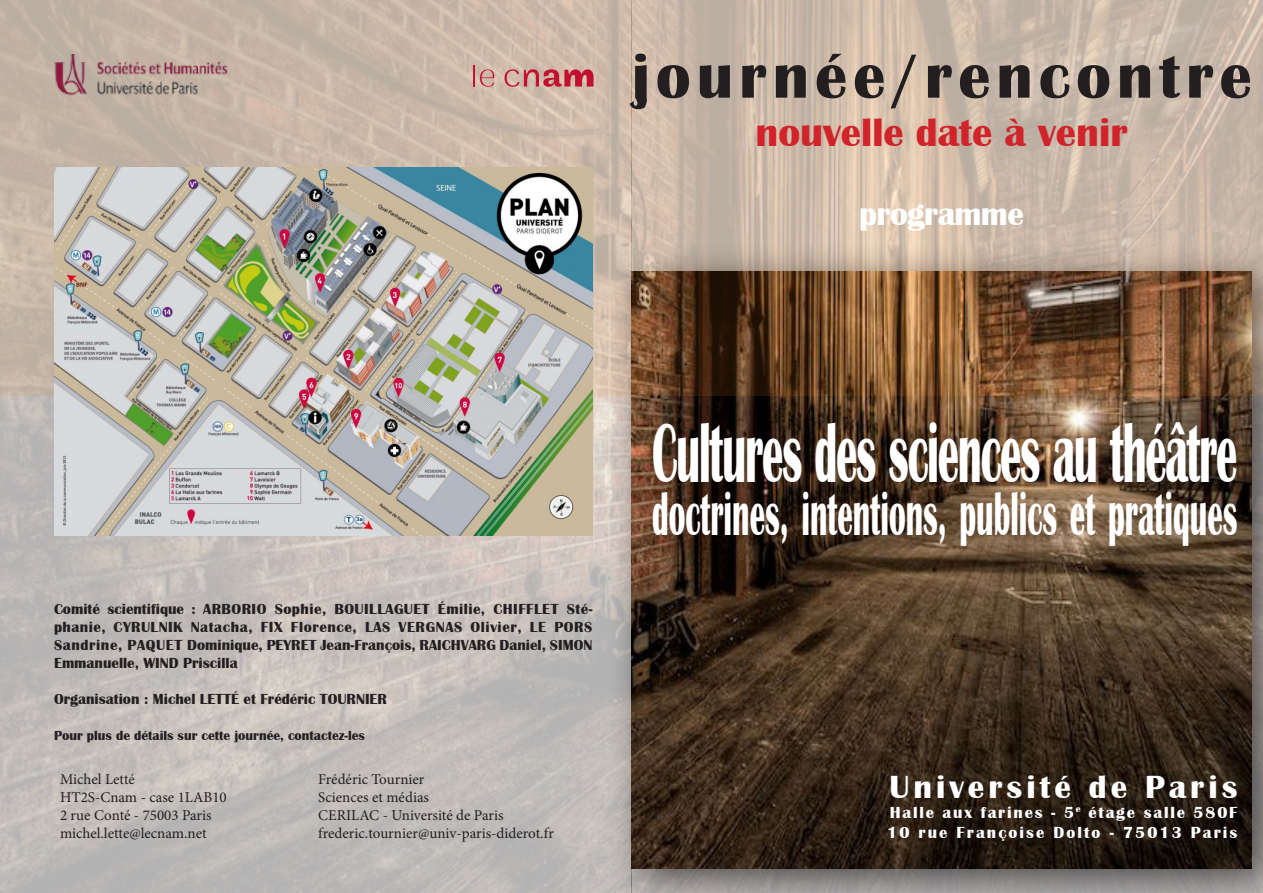
<style>
.page{position:relative;width:1263px;height:893px;background:#fff}
.page>*{position:absolute;margin:0;border:0;box-sizing:border-box;transform-origin:0 0}
.t1{font:700 87px "Britannic";letter-spacing:-.03em;color:#fff;scale:.49 1}
.t2{font:700 64.5px "Britannic";letter-spacing:.09em;color:#231f20}
.t3{font:700 63px "Britannic";color:#fff;scale:.49 1}
.t4{font:700 40.5px "Britannic";color:#d1232a}
.t5{font:700 33px "Britannic";letter-spacing:.12em;color:#fff}
.t6{font:700 33px "Britannic";letter-spacing:-.02em;color:#fff}
.t7{font:700 16.5px "Britannic";letter-spacing:.12em;color:#fff}
.t8{font:700 15px/18px "Britannic";color:#231f20;text-align:justify}
.t9{font:15px "Minion Pro";color:#231f20}
.t10{font:700 13.5px "Britannic";color:#231f20}
</style>
<div class="page">
<img style="left:0;top:395px;width:606px;height:498px">
<div style="left:606px;top:242px;width:657px;height:651px;background:#231f20;opacity:.75"></div>
<img style="left:631px;top:395px;width:620px;height:474px">
<svg style="left:0;top:0;width:1263px;height:395px"></svg>
<img style="left:54px;top:168px;width:538px;height:367px">
<svg style="left:480px;top:69px;width:14px;height:18px"></svg>
<svg style="left:473px;top:65px;width:1px;height:22px"></svg>
<svg style="left:504px;top:69px;width:90px;height:18px"></svg>
<img style="left:54px;top:54px;width:175px;height:41px">
<p class="t2" style="left:631px;top:40px;width:622px">journée/rencontre</p>
<p class="t4" style="left:755px;top:110px;width:374px">nouvelle date à venir</p>
<p class="t6" style="left:859px;top:196px;width:166px">programme</p>
<p class="t8" style="left:54px;top:600px;width:540px">Comité scientifique : ARBORIO Sophie, BOUILLAGUET Émilie, CHIFFLET Sté&shy;phanie, CYRULNIK Natacha, FIX Florence, LAS VERGNAS Olivier, LE PORS Sandrine, PAQUET Dominique, PEYRET Jean-François, RAICHVARG Daniel, SIMON Emmanuelle, WIND Priscilla</p>
<p class="t8" style="left:54px;top:690px;width:335px">Organisation : Michel LETTÉ et Frédéric TOURNIER</p>
<p class="t10" style="left:54px;top:728px;width:312px">Pour plus de détails sur cette journée, contactez-les</p>
<p class="t9" style="left:60px;top:769px;width:76px">Michel Letté</p>
<p class="t9" style="left:60px;top:787px;width:168px">HT2S-Cnam - case 1LAB10</p>
<p class="t9" style="left:60px;top:805px;width:153px">2 rue Conté - 75003 Paris</p>
<p class="t9" style="left:60px;top:823px;width:148px">michel.lette@lecnam.net</p>
<p class="t9" style="left:318px;top:769px;width:108px">Frédéric Tournier</p>
<p class="t9" style="left:318px;top:787px;width:112px">Sciences et médias</p>
<p class="t9" style="left:318px;top:805px;width:187px">CERILAC - Université de Paris</p>
<p class="t9" style="left:318px;top:823px;width:237px">frederic.tournier@univ-paris-diderot.fr</p>
<p class="t1" style="left:652px;top:404px;width:1196px">Cultures des sciences au théâtre</p>
<p class="t3" style="left:652px;top:479px;width:1196px">doctrines, intentions, publics et pratiques</p>
<p class="t5" style="left:889px;top:768px;width:349px">Université de Paris</p>
<p class="t7" style="left:890px;top:803px;width:349px">Halle aux farines - 5<sup>e</sup> étage salle 580F</p>
<p class="t7" style="left:887px;top:823px;width:352px">10 rue Françoise Dolto - 75013 Paris</p>
</div>
